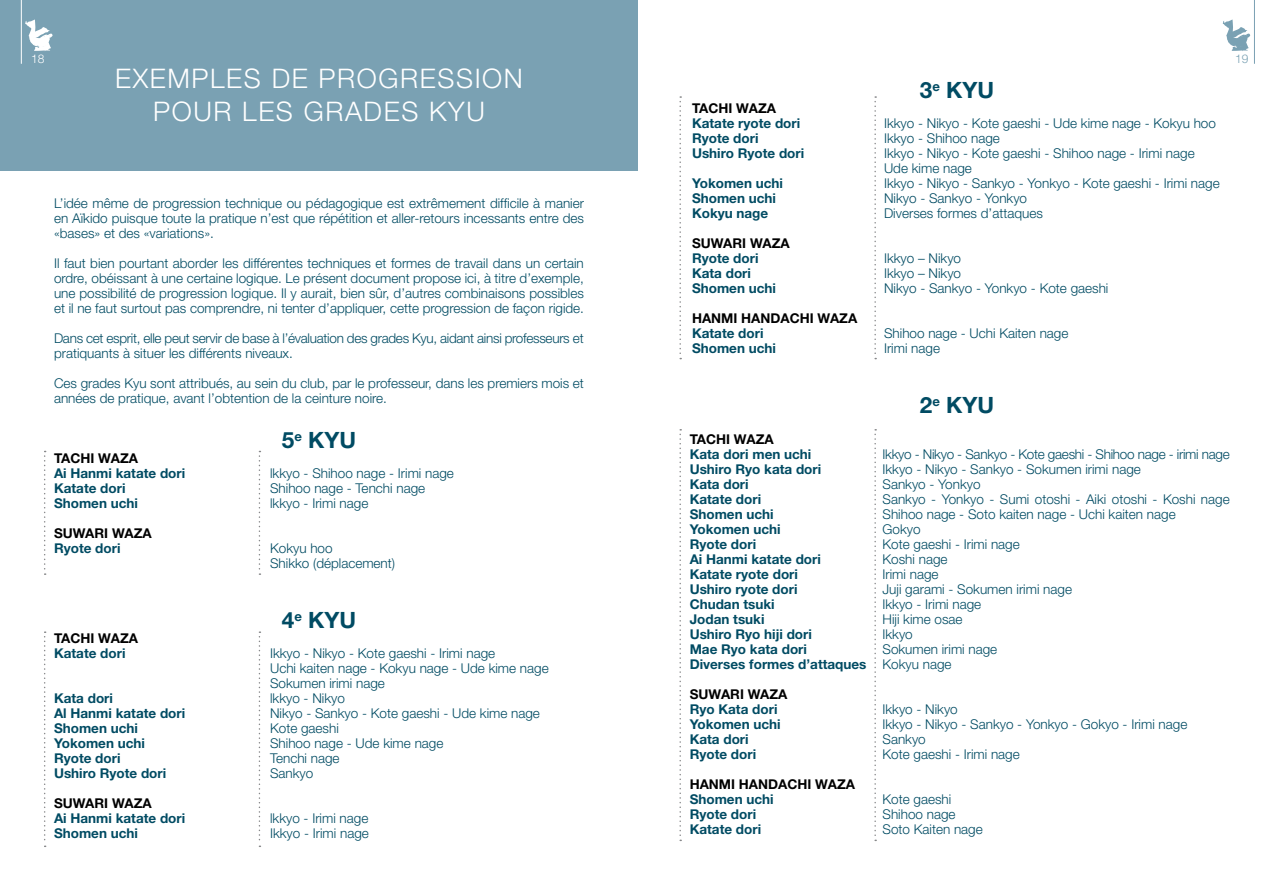
<style>
.page{position:relative;width:1276px;height:893px;background:#fff}
.page>*{position:absolute;margin:0;border:0;box-sizing:border-box;transform-origin:0 0}
.t1{font:300 27px/32.4px "Helvetica Neue";letter-spacing:.06em;color:#fff;text-align:center}
.t2{font:700 22.5px "Helvetica Neue";color:#004b63}
.t3{font:300 13.5px/15px "Helvetica Neue";color:#004b63}
.t4{font:700 13.5px/15px "Helvetica Neue";color:#004b63}
.t5{font:300 13.5px/15px "Helvetica Neue";letter-spacing:-.02em;color:#004b63}
.t6{font:700 13.5px "Helvetica Neue";letter-spacing:.11em;color:#000}
.t7{font:300 12px "Helvetica Neue";color:#fff}
.t8{font:300 12px "Helvetica Neue";color:#7aa1b3}
</style>
<div class="page">
<div style="left:0;top:0;width:638px;height:170px;background:#7aa1b3"></div>
<svg style="left:44px;top:631px;width:2px;height:216px"></svg>
<svg style="left:259px;top:631px;width:1px;height:216px"></svg>
<svg style="left:44px;top:451px;width:2px;height:124px"></svg>
<svg style="left:259px;top:451px;width:1px;height:124px"></svg>
<svg style="left:679px;top:429px;width:2px;height:412px"></svg>
<svg style="left:874px;top:429px;width:2px;height:412px"></svg>
<svg style="left:679px;top:96px;width:2px;height:263px"></svg>
<svg style="left:874px;top:96px;width:2px;height:263px"></svg>
<svg style="left:1222px;top:19px;width:28px;height:32px"></svg>
<hr style="left:1254px;top:0;width:1px;height:64px;background:#7aa1b3">
<svg style="left:25px;top:19px;width:28px;height:32px"></svg>
<hr style="left:21px;top:0;width:1px;height:64px;background:#fff">
<p class="t7" style="left:31px;top:51px;width:15px">18</p>
<p class="t8" style="left:1235px;top:51px;width:15px">19</p>
<h1 class="t1" style="left:115px;top:62px;width:409px">EXEMPLES DE PROGRESSION<br>POUR LES GRADES KYU</h1>
<p class="t3" style="left:54px;top:196px;width:531px;text-align:justify">L’idée même de progression technique ou pédagogique est extrêmement difficile à manier en Aïkido puisque toute la pratique n’est que répétition et aller-retours incessants entre des «bases» et des «variations».</p>
<p class="t3" style="left:54px;top:256px;width:531px;text-align:justify">Il faut bien pourtant aborder les différentes techniques et formes de travail dans un certain ordre, obéissant à une certaine logique. Le présent document propose ici, à titre d’exemple, une possibilité de progression logique. Il y aurait, bien sûr, d’autres combinaisons possibles et il ne faut surtout pas comprendre, ni tenter d’appliquer, cette progression de façon rigide.</p>
<p class="t5" style="left:54px;top:331px;width:531px">Dans cet esprit, elle peut servir de base à l’évaluation des grades Kyu, aidant ainsi professeurs et pratiquants à situer les différents niveaux.</p>
<p class="t3" style="left:54px;top:376px;width:531px">Ces grades Kyu sont attribués, au sein du club, par le professeur, dans les premiers mois et années de pratique, avant l’obtention de la ceinture noire.</p>
<h2 class="t2" style="left:282px;top:426px;width:76px">5<sup>e</sup> KYU</h2>
<p class="t6" style="left:54px;top:450px;width:84px">Tachi waza</p>
<p class="t4" style="left:54px;top:466px;width:133px">Ai Hanmi katate dori</p>
<p class="t3" style="left:270px;top:466px;width:185px">lkkyo - Shihoo nage - Irimi nage</p>
<p class="t4" style="left:54px;top:481px;width:73px">Katate dori</p>
<p class="t3" style="left:270px;top:481px;width:157px">Shihoo nage - Tenchi nage</p>
<p class="t4" style="left:54px;top:496px;width:85px">Shomen uchi</p>
<p class="t3" style="left:270px;top:496px;width:100px">lkkyo - Irimi nage</p>
<p class="t6" style="left:54px;top:525px;width:98px">Suwari waza</p>
<p class="t4" style="left:54px;top:541px;width:68px">Ryote dori</p>
<p class="t3" style="left:270px;top:541px;width:127px">Kokyu hoo<br>Shikko (déplacement)</p>
<h2 class="t2" style="left:282px;top:606px;width:76px">4<sup>e</sup> KYU</h2>
<p class="t6" style="left:54px;top:630px;width:84px">Tachi waza</p>
<p class="t4" style="left:54px;top:646px;width:73px">Katate dori</p>
<p class="t3" style="left:270px;top:646px;width:280px">Ikkyo - Nikyo - Kote gaeshi - Irimi nage<br>Uchi kaiten nage - Kokyu nage - Ude kime nage<br>Sokumen irimi nage</p>
<p class="t4" style="left:54px;top:691px;width:60px">Kata dori</p>
<p class="t3" style="left:270px;top:691px;width:76px">lkkyo - Nikyo</p>
<p class="t4" style="left:54px;top:706px;width:133px">Al Hanmi katate dori</p>
<p class="t3" style="left:270px;top:706px;width:271px">Nikyo - Sankyo - Kote gaeshi - Ude kime nage</p>
<p class="t4" style="left:54px;top:721px;width:85px">Shomen uchi</p>
<p class="t3" style="left:270px;top:721px;width:70px">Kote gaeshi</p>
<p class="t4" style="left:54px;top:736px;width:92px">Yokomen uchi</p>
<p class="t3" style="left:270px;top:736px;width:175px">Shihoo nage - Ude kime nage</p>
<p class="t4" style="left:54px;top:751px;width:68px">Ryote dori</p>
<p class="t3" style="left:270px;top:751px;width:71px">Tenchi nage</p>
<p class="t4" style="left:54px;top:766px;width:114px">Ushiro Ryote dori</p>
<p class="t3" style="left:270px;top:766px;width:45px">Sankyo</p>
<p class="t6" style="left:54px;top:795px;width:98px">SUwari waza</p>
<p class="t4" style="left:54px;top:811px;width:133px">Ai Hanmi katate dori</p>
<p class="t3" style="left:270px;top:811px;width:100px">lkkyo - Irimi nage</p>
<p class="t4" style="left:54px;top:826px;width:85px">Shomen uchi</p>
<p class="t3" style="left:270px;top:826px;width:100px">Ikkyo - Irimi nage</p>
<h2 class="t2" style="left:920px;top:76px;width:76px">3<sup>e</sup> KYU</h2>
<p class="t6" style="left:692px;top:100px;width:84px">Tachi waza</p>
<p class="t4" style="left:692px;top:115px;width:110px">Katate ryote dori</p>
<p class="t3" style="left:884px;top:115px;width:333px">Ikkyo - Nikyo - Kote gaeshi - Ude kime nage - Kokyu hoo</p>
<p class="t4" style="left:692px;top:130px;width:68px">Ryote dori</p>
<p class="t3" style="left:884px;top:130px;width:117px">Ikkyo - Shihoo nage</p>
<p class="t4" style="left:692px;top:145px;width:114px">Ushiro Ryote dori</p>
<p class="t3" style="left:884px;top:145px;width:312px">Ikkyo - Nikyo - Kote gaeshi - Shihoo nage - Irimi nage<br>Ude kime nage</p>
<p class="t4" style="left:692px;top:175px;width:92px">Yokomen uchi</p>
<p class="t3" style="left:884px;top:175px;width:337px">Ikkyo - Nikyo - Sankyo - Yonkyo - Kote gaeshi - Irimi nage</p>
<p class="t4" style="left:692px;top:190px;width:85px">Shomen uchi</p>
<p class="t3" style="left:884px;top:190px;width:145px">Nikyo - Sankyo - Yonkyo</p>
<p class="t4" style="left:692px;top:205px;width:78px">Kokyu nage</p>
<p class="t3" style="left:884px;top:205px;width:160px">Diverses formes d’attaques</p>
<p class="t6" style="left:692px;top:235px;width:98px">Suwari waza</p>
<p class="t4" style="left:692px;top:250px;width:68px">Ryote dori</p>
<p class="t3" style="left:884px;top:250px;width:79px">Ikkyo – Nikyo</p>
<p class="t4" style="left:692px;top:265px;width:60px">Kata dori</p>
<p class="t3" style="left:884px;top:265px;width:79px">Ikkyo – Nikyo</p>
<p class="t4" style="left:692px;top:280px;width:85px">Shomen uchi</p>
<p class="t3" style="left:884px;top:280px;width:226px">Nikyo - Sankyo - Yonkyo - Kote gaeshi</p>
<p class="t6" style="left:692px;top:310px;width:165px">Hanmi Handachi waza</p>
<p class="t4" style="left:692px;top:325px;width:73px">Katate dori</p>
<p class="t3" style="left:884px;top:325px;width:186px">Shihoo nage - Uchi Kaiten nage</p>
<p class="t4" style="left:692px;top:340px;width:85px">Shomen uchi</p>
<p class="t3" style="left:884px;top:340px;width:58px">Irimi nage</p>
<p class="t6" style="left:690px;top:431px;width:84px">Tachi waza</p>
<p class="t4" style="left:690px;top:446px;width:178px">Kata dori men uchi<br>Ushiro Ryo kata dori<br>Kata dori<br>Katate dori<br>Shomen uchi<br>Yokomen uchi<br>Ryote dori<br>Ai Hanmi katate dori<br>Katate ryote dori<br>Ushiro ryote dori<br>Chudan tsuki<br>Jodan tsuki<br>Ushiro Ryo hiji dori<br>Mae Ryo kata dori<br>Diverses formes d’attaques</p>
<p class="t6" style="left:690px;top:686px;width:98px">Suwari waza</p>
<p class="t4" style="left:690px;top:701px;width:92px">Ryo Kata dori<br>Yokomen uchi<br>Kata dori<br>Ryote dori</p>
<p class="t6" style="left:690px;top:776px;width:165px">Hanmi Handachi waza</p>
<p class="t4" style="left:690px;top:791px;width:85px">Shomen uchi<br>Ryote dori<br>Katate dori</p>
<h2 class="t2" style="left:920px;top:391px;width:76px">2<sup>e</sup> KYU</h2>
<p class="t3" style="left:882px;top:446px;width:349px">Ikkyo - Nikyo - Sankyo - Kote gaeshi - Shihoo nage - irimi nage<br>Ikkyo - Nikyo - Sankyo - Sokumen irimi nage<br>Sankyo - Yonkyo<br>Sankyo - Yonkyo - Sumi otoshi - Aiki otoshi - Koshi nage<br>Shihoo nage - Soto kaiten nage - Uchi kaiten nage<br>Gokyo<br>Kote gaeshi - Irimi nage<br>Koshi nage<br>Irimi nage<br>Juji garami - Sokumen irimi nage<br>Ikkyo - Irimi nage<br>Hiji kime osae<br>Ikkyo<br>Sokumen irimi nage<br>Kokyu nage</p>
<p class="t3" style="left:882px;top:701px;width:306px">Ikkyo - Nikyo<br>Ikkyo - Nikyo - Sankyo - Yonkyo - Gokyo - Irimi nage<br>Sankyo<br>Kote gaeshi - Irimi nage</p>
<p class="t3" style="left:882px;top:791px;width:102px">Kote gaeshi<br>Shihoo nage<br>Soto Kaiten nage</p>
</div>
